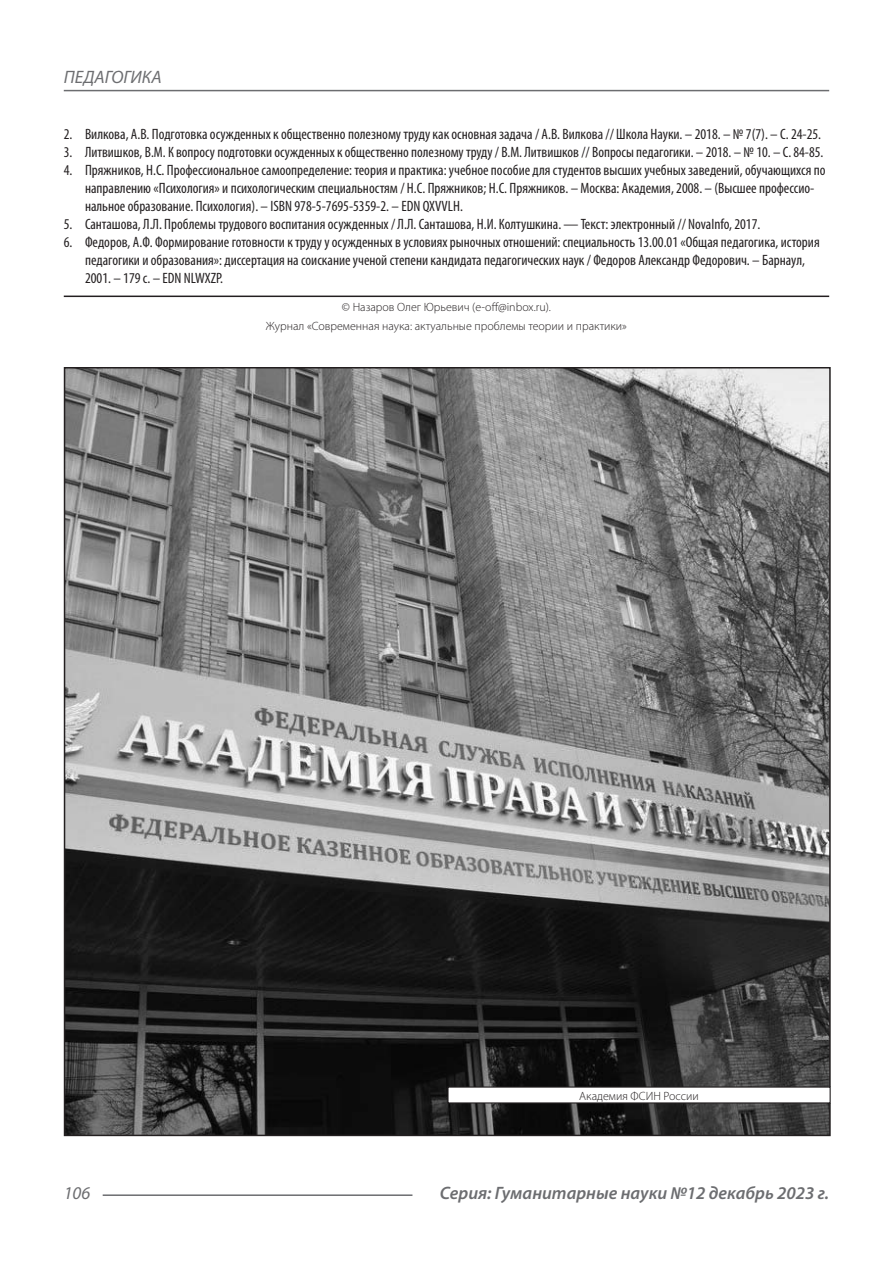
<style>
.page{position:relative;width:893px;height:1263px;background:#fff}
.page>*{position:absolute;margin:0;border:0;box-sizing:border-box;transform-origin:0 0}
.t1{font:italic 600 18px "Myriad Pro";color:#6c6d70}
.t2{font:italic 18px "Myriad Pro";color:#6c6d70}
.t3{font:condensed 15px/18px "Myriad Pro";color:#231f20}
.Автор_копирайт{font:300 12px "Myriad Pro";color:#231f20}
</style>
<div class="page">
<hr style="left:103px;top:1194px;width:309px;height:2px;background:#6c6d70">
<hr style="left:64px;top:90px;width:765px;height:1px;background:#6c6d70">
<hr style="left:64px;top:296px;width:765px;height:1px;background:#231f20">
<img style="left:67px;top:370px;width:761px;height:763px">
<div style="left:448px;top:1087px;width:382px;height:16px;background:#fff"></div>
<div style="left:447px;top:1086px;width:384px;height:17px;border:1px solid #231f20"></div>
<p class="t2" style="left:64px;top:66px;width:100px">ПЕДАГОГИКА</p>
<p class="t3" style="left:64px;top:125px;width:759px">2. Вилкова, А.В. Подготовка осужденных к общественно полезному труду как основная задача / А.В. Вилкова // Школа Науки. – 2018. – № 7(7). – С. 24-25.</p>
<p class="t3" style="left:64px;top:143px;width:761px">3. Литвишков, В.М. К вопросу подготовки осужденных к общественно полезному труду / В.М. Литвишков // Вопросы педагогики. – 2018. – № 10. – С. 84-85.</p>
<p class="t3" style="left:85px;top:161px;width:742px;text-indent:-21px">4. Пряжников, Н.С. Профессиональное самоопределение: теория и практика: учебное пособие для студентов высших учебных заведений, обучающихся по направлению «Психология» и психологическим специальностям / Н.С. Пряжников; Н.С. Пряжников. – Москва: Академия, 2008. – (Высшее профессио&shy;нальное образование. Психология). – ISBN 978-5-7695-5359-2. – EDN QXVVLH.</p>
<p class="t3" style="left:64px;top:215px;width:698px">5. Санташова, Л.Л. Проблемы трудового воспитания осужденных / Л.Л. Санташова, Н.И. Колтушкина. — Текст: электронный // NovaInfo, 2017.</p>
<p class="t3" style="left:85px;top:233px;width:736px;text-indent:-21px">6. Федоров, А.Ф. Формирование готовности к труду у осужденных в условиях рыночных отношений: специальность 13.00.01 «Общая педагогика, история педагогики и образования»: диссертация на соискание ученой степени кандидата педагогических наук / Федоров Александр Федорович. – Барнаул,<br>2001. – 179 с. – EDN NLWXZP.</p>
<p class="Автор_копирайт" style="left:342px;top:299px;width:211px">© Назаров Олег Юрьевич (e-off@inbox.ru).</p>
<p class="Автор_копирайт" style="left:266px;top:319px;width:363px">Журнал «Современная наука: актуальные проблемы теории и практики»</p>
<p class="Автор_копирайт" style="left:579px;top:1088px;width:121px">Академия ФСИН России</p>
<p class="t2" style="left:64px;top:1182px;width:28px">106</p>
<p class="t1" style="left:440px;top:1182px;width:391px">Серия: Гуманитарные науки №12 декабрь 2023 г.</p>
</div>
